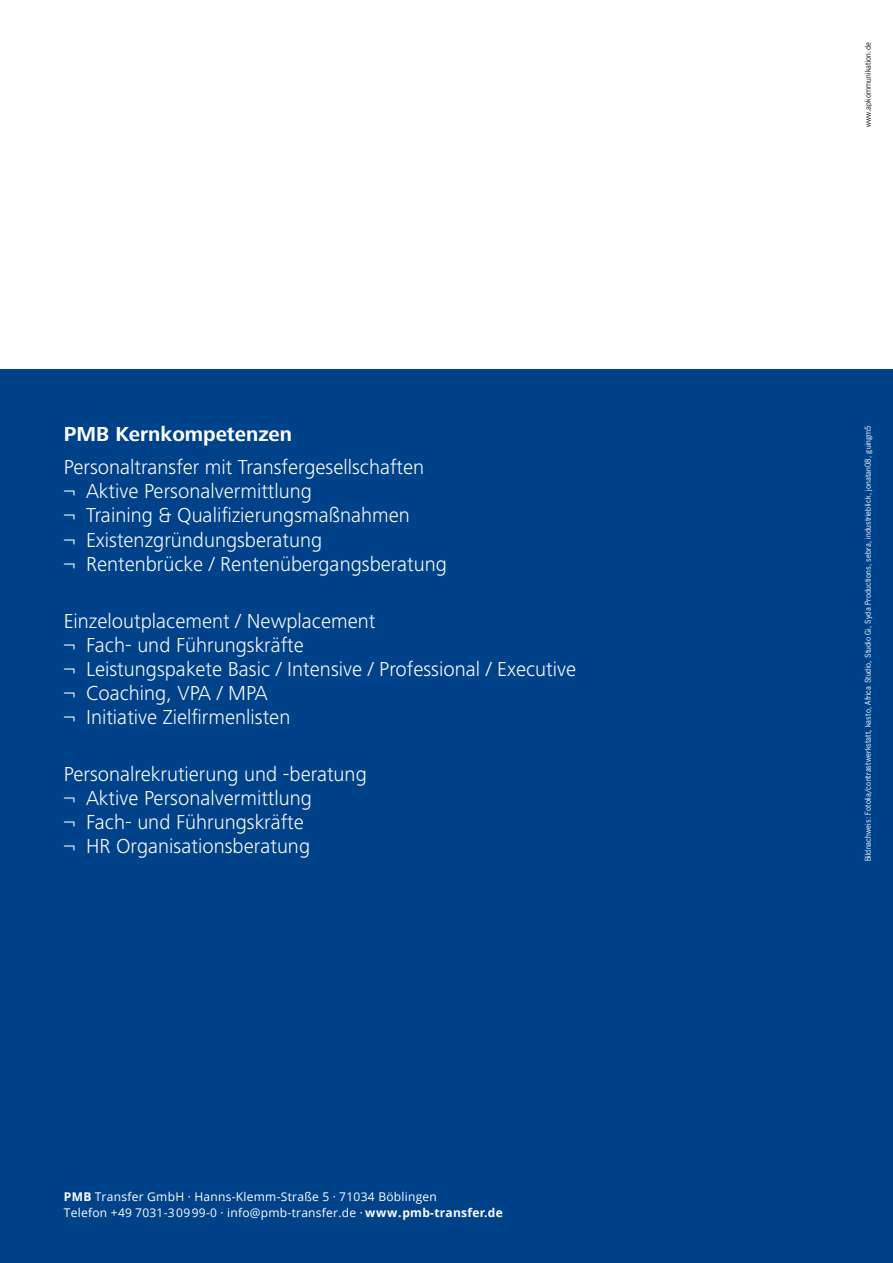
<style>
.page{position:relative;width:893px;height:1263px;background:#fff}
.page>*{position:absolute;margin:0;border:0;box-sizing:border-box;transform-origin:0 0}
.t1{font:300 21px/24px "Frutiger Next LT";color:#fff}
.t2{font:700 21px "Frutiger Next LT";color:#fff}
.t3{font:12px/16px "Open Sans";letter-spacing:.02em;color:#fff}
.t4{font:7.5px "News Gothic LT";letter-spacing:.02em;color:#fff}
.t5{font:7.5px "News Gothic LT";letter-spacing:.02em;color:#1a171c}
.s1{font-weight:700}
</style>
<div class="page">
<div style="left:0;top:370px;width:893px;height:893px;background:#004289"></div>
<p class="t2" style="left:64px;top:423px;width:230px">pMB kernkompetenzen</p>
<p class="t1" style="left:64px;top:456px;width:385px">Personaltransfer mit Transfergesellschaften<br>¬ Aktive Personalvermittlung<br>¬ Training &amp; Qualifizierungsmaßnahmen<br>¬ Existenzgründungsberatung<br>¬ Rentenbrücke / Rentenübergangsberatung</p>
<p class="t1" style="left:64px;top:609px;width:514px">Einzeloutplacement / Newplacement<br>¬ Fach- und Führungskräfte<br>¬ Leistungspakete Basic / Intensive / Professional / Executive ¬ Coaching, VPA / MPA<br>¬ Initiative Zielfirmenlisten</p>
<p class="t1" style="left:64px;top:762px;width:304px">Personalrekrutierung und -beratung ¬ Aktive Personalvermittlung<br>¬ Fach- und Führungskräfte<br>¬ HR Organisationsberatung</p>
<p class="t3" style="left:64px;top:1188px;width:441px"><span class="s1">PMB</span> Transfer GmbH · Hanns-Klemm-Straße 5 · 71034 Böblingen<br>Telefon +49 7031-30999-0 · info@pmb-transfer.de · <span class="s1">www.pmb-transfer.de</span></p>
<p class="t5" style="left:863px;top:127px;width:86px;rotate:-90deg">www.apkommunikation.de</p>
<p class="t4" style="left:863px;top:861px;width:438px;rotate:-90deg">Bildnachweis: Fotolia/contrastwerkstatt, kasto, Africa Studio, Studio Gi, Syda Productions, sebra, industrieblick, jonatan08, guingm5</p>
</div>
